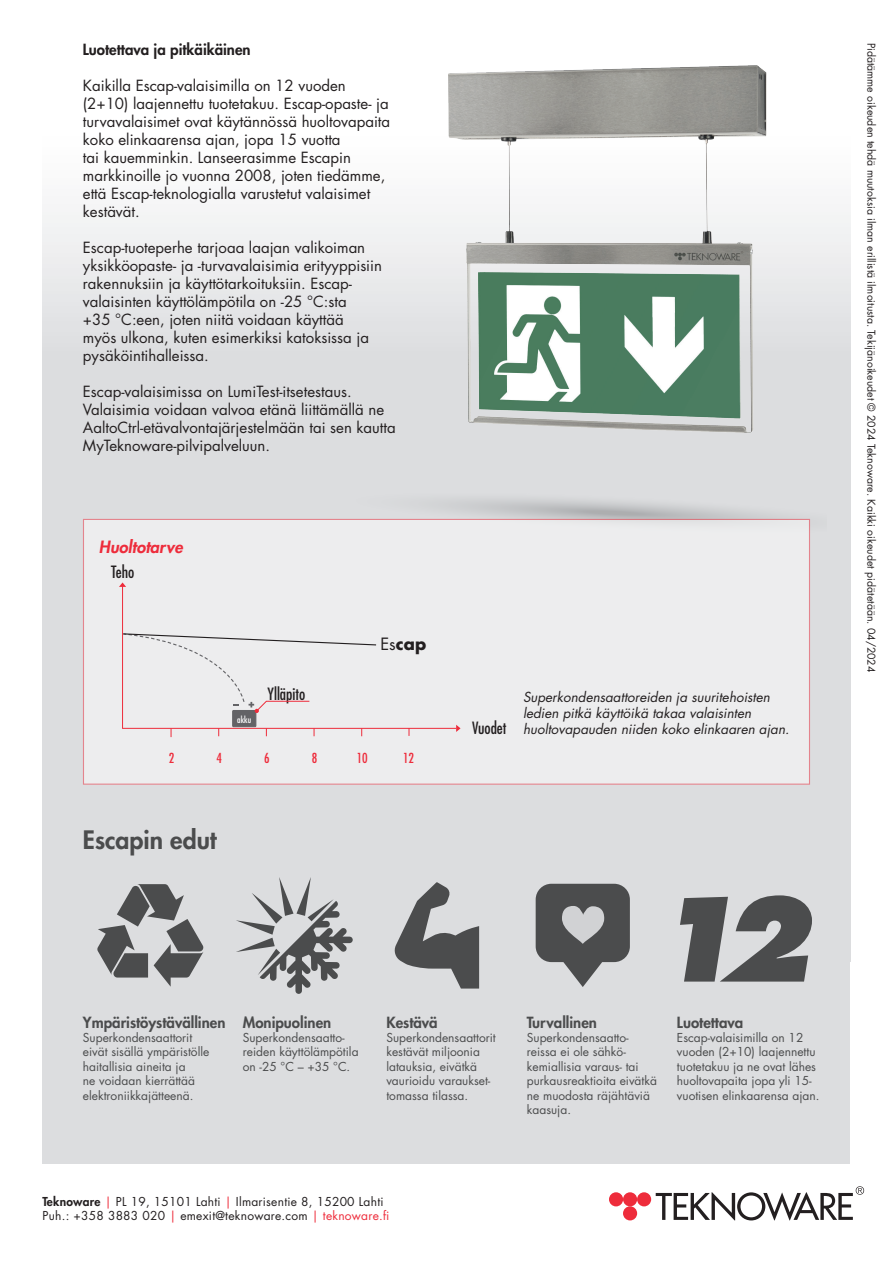
<style>
.page{position:relative;width:893px;height:1263px;background:#fff}
.page>*{position:absolute;margin:0;border:0;box-sizing:border-box;transform-origin:0 0}
.t1{font:italic 800 112.5px "Futura Std";color:#4b4c4d}
.t2{font:800 24.75px "Futura Std";color:#4b4c4d}
.t3{font:condensed 16.5px "Futura Std";color:#231f20}
.t4{font:italic 800 16.5px "Futura Std";color:#ee2c3b}
.t5{font:700 16.5px "Futura Std";color:#231f20}
.t6{font:15px/18px "Futura Std";color:#231f20}
.t7{font:800 15px "Futura Std";color:#4b4c4d}
.t8{font:800 15px "Futura Std";color:#231f20}
.t9{font:italic 13.5px/16.2px "Futura Std";color:#231f20}
.t10{font:condensed 13.5px "Futura Std";color:#ee2c3b}
.t11{font:12px/14.4px "Futura Std";color:#4b4c4d}
.t12{font:12px/14.2px "Futura Std";letter-spacing:.02em;color:#231f20}
.t13{font:10.5px "Futura Std";color:#231f20}
.t14{font:condensed 9px "Futura Std";color:#fff}
.s1{font-weight:400}
.s2{font-weight:800}
.s3{color:#ee2c3b}
</style>
<div class="page">
<div style="left:43px;top:0;width:807px;height:961px;background:linear-gradient(to bottom,#f9f9fa,#d1d2d5)"></div>
<div style="left:43px;top:956px;width:807px;height:208px;background:#dcdddf"></div>
<svg style="left:97px;top:884px;width:107px;height:103px"></svg>
<svg style="left:393px;top:882px;width:86px;height:106px"></svg>
<svg style="left:236px;top:877px;width:117px;height:117px"></svg>
<svg style="left:536px;top:884px;width:94px;height:103px"></svg>
<div style="left:609px;top:1192px;width:14px;height:14px;background:#ee2c3b;border-radius:50%"></div>
<div style="left:623px;top:1192px;width:14px;height:14px;background:#ee2c3b;border-radius:50%"></div>
<div style="left:637px;top:1192px;width:14px;height:14px;background:#ee2c3b;border-radius:50%"></div>
<div style="left:623px;top:1206px;width:14px;height:14px;background:#ee2c3b;border-radius:50%"></div>
<svg style="left:656px;top:1186px;width:208px;height:34px"></svg>
<img style="left:320px;top:437px;width:506px;height:117px">
<img style="left:417px;top:33px;width:409px;height:407px">
<div style="left:83px;top:519px;width:727px;height:266px;background:#ededee"></div>
<hr style="left:122px;top:586px;width:1px;height:142px;background:#ee2c3b">
<svg style="left:119px;top:582px;width:7px;height:5px"></svg>
<hr style="left:122px;top:728px;width:334px;height:1px;background:#ee2c3b">
<svg style="left:456px;top:725px;width:5px;height:7px"></svg>
<div style="left:233px;top:710px;width:23px;height:17px;background:#636366"></div>
<div style="left:232px;top:710px;width:24px;height:17px;border:1px solid #636366"></div>
<svg style="left:123px;top:633px;width:254px;height:80px"></svg>
<p class="t8" style="left:83px;top:40px;width:169px">Luotettava ja pitkäikäinen</p>
<p class="t6" style="left:83px;top:76px;width:309px">Kaikilla Escap-valaisimilla on 12 vuoden (2+10) laajennettu tuotetakuu. Escap-opaste- ja turvavalaisimet ovat käytännössä huoltovapaita koko elinkaarensa ajan, jopa 15 vuotta<br>tai kauemminkin. Lanseerasimme Escapin markkinoille jo vuonna 2008, joten tiedämme, että Escap-teknologialla varustetut valaisimet kestävät.</p>
<p class="t6" style="left:83px;top:238px;width:301px">Escap-tuoteperhe tarjoaa laajan valikoiman yksikköopaste- ja -turvavalaisimia erityyppisiin rakennuksiin ja käyttötarkoituksiin. Escap&shy;valaisinten käyttölämpötila on -25 °C:sta<br>+35 °C:een, joten niitä voidaan käyttää<br>myös ulkona, kuten esimerkiksi katoksissa ja pysäköintihalleissa.</p>
<p class="t6" style="left:83px;top:382px;width:314px">Escap-valaisimissa on LumiTest-itsetestaus.<br>Valaisimia voidaan valvoa etänä liittämällä ne AaltoCtrl-etävalvontajärjestelmään tai sen kautta MyTeknoware-pilvipalveluun.</p>
<p class="t4" style="left:99px;top:536px;width:85px">Huoltotarve</p>
<p class="t3" style="left:111px;top:562px;width:25px">Teho</p>
<p class="t14" style="left:237px;top:714px;width:16px">akku</p>
<p class="t3" style="left:268px;top:684px;width:39px">Ylläpito</p>
<p class="t5" style="left:380px;top:633px;width:47px"><span class="s1">Es</span>cap</p>
<p class="t10" style="left:169px;top:750px;width:7px">2</p>
<p class="t10" style="left:216px;top:750px;width:7px">4</p>
<p class="t10" style="left:264px;top:750px;width:7px">6</p>
<p class="t10" style="left:312px;top:750px;width:7px">8</p>
<p class="t10" style="left:357px;top:750px;width:13px">10</p>
<p class="t10" style="left:403px;top:750px;width:13px">12</p>
<p class="t3" style="left:472px;top:718px;width:36px">Vuodet</p>
<p class="t9" style="left:523px;top:689px;width:268px">Superkondensaattoreiden ja suuritehoisten ledien pitkä käyttöikä takaa valaisinten huoltovapauden niiden koko elinkaaren ajan.</p>
<h2 class="t2" style="left:83px;top:824px;width:135px">Escapin edut</h2>
<p class="t7" style="left:83px;top:1012px;width:144px">Ympäristöystävällinen</p>
<p class="t11" style="left:83px;top:1030px;width:128px">Superkondensaattorit eivät sisällä ympäristölle haitallisia aineita ja<br>ne voidaan kierrättää elektroniikkajätteenä.</p>
<p class="t7" style="left:243px;top:1012px;width:90px">Monipuolinen</p>
<p class="t11" style="left:243px;top:1030px;width:117px">Superkondensaatto&shy;reiden käyttölämpötila on -25 °C – +35 °C.</p>
<p class="t7" style="left:386px;top:1012px;width:53px">Kestävä</p>
<p class="t11" style="left:386px;top:1030px;width:111px">Superkondensaattorit kestävät miljoonia latauksia, eivätkä vaurioidu varaukset&shy;tomassa tilassa.</p>
<p class="t7" style="left:527px;top:1012px;width:72px">Turvallinen</p>
<p class="t11" style="left:527px;top:1030px;width:132px">Superkondensaatto&shy;reissa ei ole sähkö&shy;kemiallisia varaus- tai purkausreaktioita eivätkä ne muodosta räjähtäviä kaasuja.</p>
<h1 class="t1" style="left:650px;top:866px;width:162px">12</h1>
<p class="t7" style="left:677px;top:1012px;width:68px">Luotettava</p>
<p class="t11" style="left:677px;top:1030px;width:144px">Escap-valaisimilla on 12 vuoden (2+10) laajennettu tuotetakuu ja ne ovat lähes huoltovapaita jopa yli 15- vuotisen elinkaarensa ajan.</p>
<p class="t12" style="left:43px;top:1195px;width:348px"><span class="s2">Teknoware</span> <span class="s3">|</span> PL 19, 15101 Lahti <span class="s3">|</span> Ilmarisentie 8, 15200 Lahti<br>Puh.: +358 3883 020 <span class="s3">|</span> emexit@teknoware.com <span class="s3">| teknoware.fi</span></p>
<p class="t13" style="left:878px;top:43px;width:631px;rotate:90deg">Pidätämme oikeuden tehdä muutoksia ilman erillistä ilmoitusta. Tekijänoikeudet © 2024 Teknoware. Kaikki oikeudet pidätetään. 04/2024</p>
</div>
